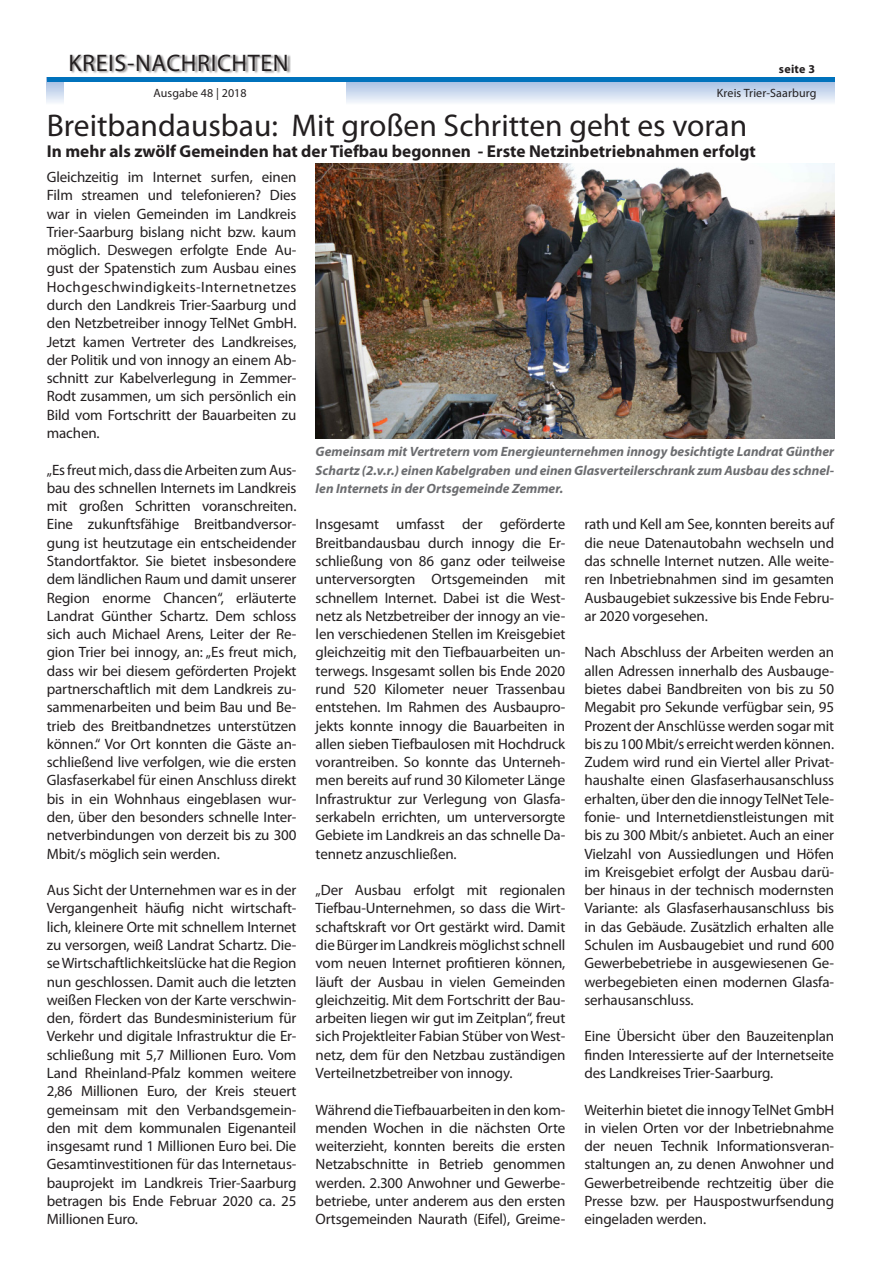
<style>
.page{position:relative;width:881px;height:1263px;background:#fff}
.page>*{position:absolute;margin:0;border:0;box-sizing:border-box;transform-origin:0 0}
.Headline{font:31.5px "Myriad Pro";color:#231f20}
.t1{font:24px "Myriad Pro";letter-spacing:.025em;color:#231f20}
.Subline{font:700 17.25px "Myriad Pro";color:#231f20}
.Fließtext{font:15px/18.3px "Myriad Pro";letter-spacing:-.01em;color:#231f20;text-align:justify}
.Bilduntertitel{font:italic 700 13.5px/18.3px "Myriad Pro";color:#6c6d70;text-align:justify}
.t2{font:12px "Myriad Pro";letter-spacing:.01em;color:#231f20}
.Fließtext-2{font:700 12px "Myriad Pro";letter-spacing:.025em;color:#231f20}
</style>
<div class="page">
<svg style="left:47px;top:82px;width:786px;height:21px;background:#cedbef"></svg>
<div style="left:64px;top:0;width:281px;height:113px;background:#fff"></div>
<div style="left:71px;top:54px;width:220px;height:20px;background:#231f20;opacity:.5"></div>
<hr style="left:47px;top:78px;width:786px;height:4px;background:#0072bc">
<img style="left:315px;top:163px;width:518px;height:276px">
<h2 class="t1" style="left:68px;top:48px;width:221px">KREIS-NACHRICHTEN</h2>
<p class="t2" style="left:153px;top:86px;width:95px">Ausgabe 48 | 2018</p>
<p class="Fließtext-2" style="left:778px;top:61px;width:38px">seite 3</p>
<p class="t2" style="left:716px;top:86px;width:101px">Kreis Trier-Saarburg</p>
<p class="Headline" style="left:47px;top:106px;width:701px">Breitbandausbau: Mit großen Schritten geht es voran</p>
<p class="Subline" style="left:47px;top:139px;width:710px">In mehr als zwölf Gemeinden hat der Tiefbau begonnen - Erste Netzinbetriebnahmen erfolgt</p>
<p class="Fließtext" style="left:47px;top:168px;width:251px">Gleichzeitig im Internet surfen, einen Film streamen und telefonieren? Dies war in vielen Gemeinden im Landkreis Trier-Saarburg bislang nicht bzw. kaum möglich. Deswegen erfolgte Ende Au&shy;gust der Spatenstich zum Ausbau eines Hochgeschwindigkeits-Internetnetzes durch den Landkreis Trier-Saarburg und den Netzbetreiber innogy TelNet GmbH.<br>Jetzt kamen Vertreter des Landkreises, der Politik und von innogy an einem Ab&shy;schnitt zur Kabelverlegung in Zemmer-Rodt zusammen, um sich persönlich ein Bild vom Fortschritt der Bauarbeiten zu machen.</p>
<p class="Fließtext" style="left:47px;top:460px;width:251px">„Es freut mich, dass die Arbeiten zum Aus&shy;bau des schnellen Internets im Landkreis mit großen Schritten voranschreiten.<br>Eine zukunftsfähige Breitbandversor&shy;gung ist heutzutage ein entscheidender Standortfaktor. Sie bietet insbesondere dem ländlichen Raum und damit unserer Region enorme Chancen“, erläuterte Landrat Günther Schartz. Dem schloss sich auch Michael Arens, Leiter der Re&shy;gion Trier bei innogy, an: „Es freut mich, dass wir bei diesem geförderten Projekt partnerschaftlich mit dem Landkreis zu&shy;sammenarbeiten und beim Bau und Be&shy;trieb des Breitbandnetzes unterstützen können.“ Vor Ort konnten die Gäste an&shy;schließend live verfolgen, wie die ersten Glasfaserkabel für einen Anschluss direkt bis in ein Wohnhaus eingeblasen wur&shy;den, über den besonders schnelle Inter&shy;netverbindungen von derzeit bis zu 300<br>Mbit/s möglich sein werden.</p>
<p class="Fließtext" style="left:47px;top:881px;width:251px">Aus Sicht der Unternehmen war es in der Vergangenheit häufig nicht wirtschaft&shy;lich, kleinere Orte mit schnellem Internet zu versorgen, weiß Landrat Schartz. Die&shy;se Wirtschaftlichkeitslücke hat die Region nun geschlossen. Damit auch die letzten weißen Flecken von der Karte verschwin&shy;den, fördert das Bundesministerium für Verkehr und digitale Infrastruktur die Er&shy;schließung mit 5,7 Millionen Euro. Vom Land Rheinland-Pfalz kommen weitere 2,86 Millionen Euro, der Kreis steuert gemeinsam mit den Verbandsgemein&shy;den mit dem kommunalen Eigenanteil insgesamt rund 1 Millionen Euro bei. Die Gesamtinvestitionen für das Internetaus&shy;bauprojekt im Landkreis Trier-Saarburg betragen bis Ende Februar 2020 ca. 25<br>Millionen Euro.</p>
<p class="Bilduntertitel" style="left:315px;top:442px;width:520px">Gemeinsam mit Vertretern vom Energieunternehmen innogy besichtigte Landrat Günther Schartz (2.v.r.) einen Kabelgraben und einen Glasverteilerschrank zum Ausbau des schnel&shy;len Internets in der Ortsgemeinde Zemmer.</p>
<p class="Fließtext" style="left:315px;top:515px;width:251px">Insgesamt umfasst der geförderte Breitbandausbau durch innogy die Er&shy;schließung von 86 ganz oder teilweise unterversorgten Ortsgemeinden mit schnellem Internet. Dabei ist die West&shy;netz als Netzbetreiber der innogy an vie&shy;len verschiedenen Stellen im Kreisgebiet gleichzeitig mit den Tiefbauarbeiten un&shy;terwegs. Insgesamt sollen bis Ende 2020 rund 520 Kilometer neuer Trassenbau entstehen. Im Rahmen des Ausbaupro&shy;jekts konnte innogy die Bauarbeiten in allen sieben Tiefbaulosen mit Hochdruck vorantreiben. So konnte das Unterneh&shy;men bereits auf rund 30 Kilometer Länge Infrastruktur zur Verlegung von Glasfa&shy;serkabeln errichten, um unterversorgte Gebiete im Landkreis an das schnelle Da&shy;tennetz anzuschließen.</p>
<p class="Fließtext" style="left:315px;top:881px;width:251px">„Der Ausbau erfolgt mit regionalen Tiefbau-Unternehmen, so dass die Wirt&shy;schaftskraft vor Ort gestärkt wird. Damit die Bürger im Landkreis möglichst schnell vom neuen Internet profitieren können, läuft der Ausbau in vielen Gemeinden gleichzeitig. Mit dem Fortschritt der Bau&shy;arbeiten liegen wir gut im Zeitplan“, freut sich Projektleiter Fabian Stüber von West&shy;netz, dem für den Netzbau zuständigen Verteilnetzbetreiber von innogy.</p>
<p class="Fließtext" style="left:315px;top:1100px;width:251px">Während die Tiefbauarbeiten in den kom&shy;menden Wochen in die nächsten Orte weiterzieht, konnten bereits die ersten Netzabschnitte in Betrieb genommen werden. 2.300 Anwohner und Gewerbe&shy;betriebe, unter anderem aus den ersten Ortsgemeinden Naurath (Eifel), Greime-</p>
<p class="Fließtext" style="left:584px;top:515px;width:251px">rath und Kell am See, konnten bereits auf die neue Datenautobahn wechseln und das schnelle Internet nutzen. Alle weite&shy;ren Inbetriebnahmen sind im gesamten Ausbaugebiet sukzessive bis Ende Febru&shy;ar 2020 vorgesehen.</p>
<p class="Fließtext" style="left:584px;top:643px;width:251px">Nach Abschluss der Arbeiten werden an allen Adressen innerhalb des Ausbauge&shy;bietes dabei Bandbreiten von bis zu 50<br>Megabit pro Sekunde verfügbar sein, 95<br>Prozent der Anschlüsse werden sogar mit bis zu 100 Mbit/s erreicht werden können.<br>Zudem wird rund ein Viertel aller Privat&shy;haushalte einen Glasfaserhausanschluss erhalten, über den die innogy TelNet Tele&shy;fonie- und Internetdienstleistungen mit bis zu 300 Mbit/s anbietet. Auch an einer Vielzahl von Aussiedlungen und Höfen im Kreisgebiet erfolgt der Ausbau darü&shy;ber hinaus in der technisch modernsten Variante: als Glasfaserhausanschluss bis in das Gebäude. Zusätzlich erhalten alle Schulen im Ausbaugebiet und rund 600<br>Gewerbebetriebe in ausgewiesenen Ge&shy;werbegebieten einen modernen Glasfa&shy;serhausanschluss.</p>
<p class="Fließtext" style="left:584px;top:1027px;width:251px">Eine Übersicht über den Bauzeitenplan finden Interessierte auf der Internetseite des Landkreises Trier-Saarburg.</p>
<p class="Fließtext" style="left:584px;top:1100px;width:251px">Weiterhin bietet die innogy TelNet GmbH in vielen Orten vor der Inbetriebnahme der neuen Technik Informationsveran&shy;staltungen an, zu denen Anwohner und Gewerbetreibende rechtzeitig über die Presse bzw. per Hauspostwurfsendung eingeladen werden.</p>
</div>
